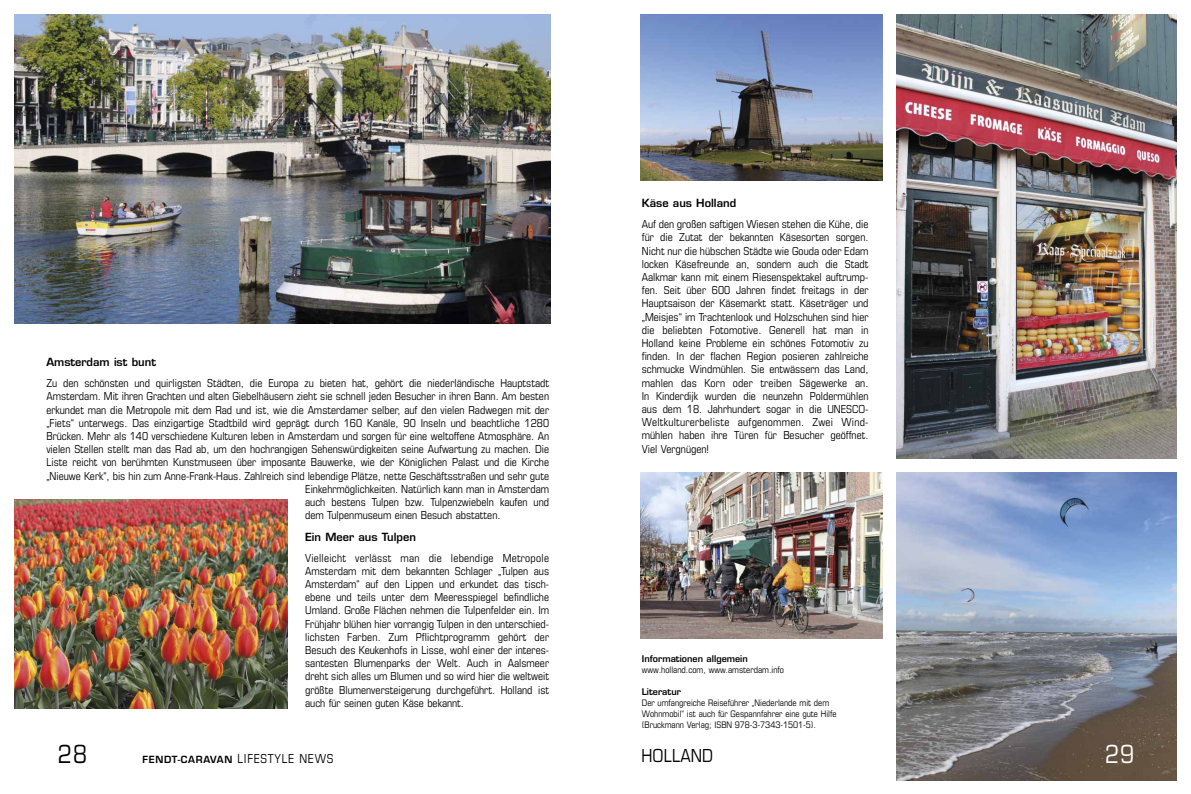
<style>
.page{position:relative;width:1191px;height:794px;background:#fff}
.page>*{position:absolute;margin:0;border:0;box-sizing:border-box;transform-origin:0 0}
.t1{font:condensed 25px "Eurostile";color:#000}
.t2{font:condensed 25px "Eurostile";color:#fff}
.t3{font:condensed 18px "Eurostile";color:#000}
.t4{font:condensed 11px/13.2px "Eurostile";color:#000;text-align:justify}
.t5{font:600 11px "Eurostile";color:#000}
.t6{font:600 9.6px "Eurostile";letter-spacing:.07em;color:#000}
.t7{font:condensed 9px/11px "Eurostile";color:#000}
.t8{font:600 9px "Eurostile";color:#000}
.s1{font-weight:400;font-stretch:condensed;font-size:12.4px}
</style>
<div class="page">
<img style="left:14px;top:14px;width:536px;height:310px">
<img style="left:897px;top:14px;width:279px;height:444px">
<img style="left:897px;top:472px;width:279px;height:308px">
<img style="left:641px;top:14px;width:241px;height:166px">
<img style="left:641px;top:472px;width:241px;height:166px">
<img style="left:14px;top:499px;width:273px;height:210px">
<p class="t5" style="left:46px;top:358px;width:111px">Amsterdam ist bunt</p>
<p class="t4" style="left:46px;top:377px;width:504px">Zu den schönsten und quirligsten Städten, die Europa zu bieten hat, gehört die niederländische Hauptstadt</p>
<p class="t4" style="left:46px;top:391px;width:504px">Amsterdam. Mit ihren Grachten und alten Giebelhäusern zieht sie schnell jeden Besucher in ihren Bann. Am besten</p>
<p class="t4" style="left:46px;top:404px;width:504px">erkundet man die Metropole mit dem Rad und ist, wie die Amsterdamer selber, auf den vielen Radwegen mit der</p>
<p class="t4" style="left:46px;top:417px;width:504px">„Fiets“ unterwegs. Das einzigartige Stadtbild wird geprägt durch 160 Kanäle, 90 Inseln und beachtliche 1280</p>
<p class="t4" style="left:46px;top:430px;width:504px">Brücken. Mehr als 140 verschiedene Kulturen leben in Amsterdam und sorgen für eine weltoffene Atmosphäre. An</p>
<p class="t4" style="left:46px;top:443px;width:504px">vielen Stellen stellt man das Rad ab, um den hochrangigen Sehenswürdigkeiten seine Aufwartung zu machen. Die</p>
<p class="t4" style="left:46px;top:457px;width:504px">Liste reicht von berühmten Kunstmuseen über imposante Bauwerke, wie der Königlichen Palast und die Kirche</p>
<p class="t4" style="left:46px;top:470px;width:504px">„Nieuwe Kerk“, bis hin zum Anne-Frank-Haus. Zahlreich sind lebendige Plätze, nette Geschäftsstraßen und sehr gute</p>
<p class="t4" style="left:305px;top:483px;width:245px">Einkehrmöglichkeiten. Natürlich kann man in Amsterdam</p>
<p class="t4" style="left:305px;top:496px;width:245px">auch bestens Tulpen bzw. Tulpenzwiebeln kaufen und</p>
<p class="t4" style="left:305px;top:509px;width:197px">dem Tulpenmuseum einen Besuch abstatten.</p>
<p class="t5" style="left:305px;top:532px;width:112px">Ein Meer aus Tulpen</p>
<p class="t4" style="left:305px;top:552px;width:245px">Vielleicht verlässt man die lebendige Metropole Amsterdam mit dem bekannten Schlager „Tulpen aus Amsterdam“ auf den Lippen und erkundet das tisch&shy;ebene und teils unter dem Meeresspiegel befindliche Umland. Große Flächen nehmen die Tulpenfelder ein. Im Frühjahr blühen hier vorrangig Tulpen in den unterschied&shy;lichsten Farben. Zum Pflichtprogramm gehört der Besuch des Keukenhofs in Lisse, wohl einer der interes&shy;santesten Blumenparks der Welt. Auch in Aalsmeer dreht sich alles um Blumen und so wird hier die weltweit größte Blumenversteigerung durchgeführt. Holland ist auch für seinen guten Käse bekannt.</p>
<p class="t1" style="left:58px;top:744px;width:31px">28</p>
<p class="t6" style="left:142px;top:755px;width:193px">FENDT-CARAVAN <span class="s1">LIFESTYLE NEWS</span></p>
<p class="t5" style="left:642px;top:199px;width:96px">Käse aus Holland</p>
<p class="t4" style="left:642px;top:219px;width:228px">Auf den großen saftigen Wiesen stehen die Kühe, die für die Zutat der bekannten Käsesorten sorgen.<br>Nicht nur die hübschen Städte wie Gouda oder Edam locken Käsefreunde an, sondern auch die Stadt Aalkmar kann mit einem Riesenspektakel auftrump&shy;fen. Seit über 600 Jahren findet freitags in der Hauptsaison der Käsemarkt statt. Käseträger und „Meisjes“ im Trachtenlook und Holzschuhen sind hier die beliebten Fotomotive. Generell hat man in Holland keine Probleme ein schönes Fotomotiv zu finden. In der flachen Region posieren zahlreiche schmucke Windmühlen. Sie entwässern das Land, mahlen das Korn oder treiben Sägewerke an.<br>In Kinderdijk wurden die neunzehn Poldermühlen aus dem 18. Jahrhundert sogar in die UNESCO-Weltkulturerbeliste aufgenommen. Zwei Wind&shy;mühlen haben ihre Türen für Besucher geöffnet.<br>Viel Vergnügen!</p>
<p class="t8" style="left:642px;top:655px;width:107px">Informationen allgemein</p>
<p class="t7" style="left:642px;top:665px;width:144px">www.holland.com, www.amsterdam.info</p>
<p class="t8" style="left:642px;top:688px;width:41px">Literatur</p>
<p class="t7" style="left:642px;top:698px;width:196px">Der umfangreiche Reiseführer „Niederlande mit dem<br>Wohnmobil“ ist auch für Gespannfahrer eine gute Hilfe (Bruckmann Verlag; ISBN 978-3-7343-1501-5).</p>
<p class="t3" style="left:641px;top:749px;width:73px">HOLLAND</p>
<p class="t2" style="left:1105px;top:744px;width:31px">29</p>
</div>
